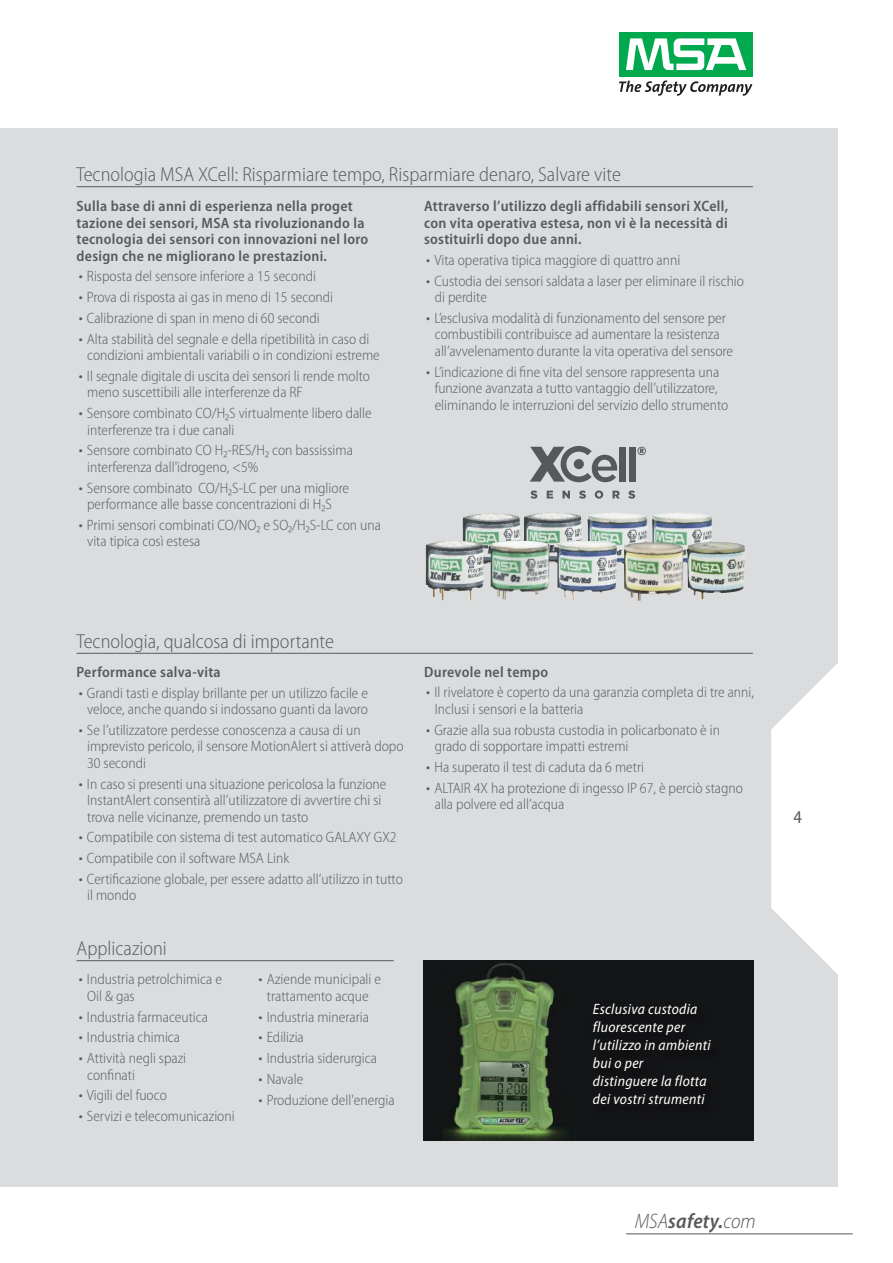
<style>
.page{position:relative;width:893px;height:1263px;background:#fff}
.page>*{position:absolute;margin:0;border:0;box-sizing:border-box;transform-origin:0 0}
.t1{font:italic 600 semi-condensed 21px "Myriad Pro";letter-spacing:.01em;color:#58595c}
.t2{font:300 semi-condensed 20.25px "Myriad Pro";color:#58595c}
.t3{font:semi-condensed 18px "Myriad Pro";color:#58595c}
.t4{font:300 semi-condensed 15px/16.5px "Myriad Pro";color:#58595c}
.t5{font:600 semi-condensed 15px/16.5px "Myriad Pro";letter-spacing:.02em;color:#58595c}
.t6{font:italic semi-condensed 15px/18px "Myriad Pro";letter-spacing:.02em;color:#fff}
.s1{font-size:16.35px}
.s2{font-weight:300}
</style>
<div class="page">
<div style="left:0;top:128px;width:838px;height:1058px;background:#dbdcdd"></div>
<svg style="left:771px;top:663px;width:67px;height:311px"></svg>
<hr style="left:626px;top:1233px;width:227px;height:1px;background:#58595c">
<div style="left:619px;top:32px;width:134px;height:44px;background:#00a94e"></div>
<svg style="left:626px;top:38px;width:120px;height:32px"></svg>
<svg style="left:619px;top:81px;width:133px;height:15px"></svg>
<img style="left:423px;top:960px;width:330px;height:180px">
<div style="left:620px;top:447px;width:6px;height:35px;background:#57585a"></div>
<div style="left:629px;top:447px;width:6px;height:35px;background:#57585a"></div>
<svg style="left:530px;top:490px;width:7px;height:9px"></svg>
<svg style="left:547px;top:491px;width:6px;height:7px"></svg>
<svg style="left:562px;top:491px;width:8px;height:7px"></svg>
<svg style="left:579px;top:490px;width:7px;height:9px"></svg>
<svg style="left:595px;top:490px;width:8px;height:9px"></svg>
<svg style="left:613px;top:491px;width:7px;height:7px"></svg>
<svg style="left:628px;top:490px;width:7px;height:9px"></svg>
<svg style="left:530px;top:446px;width:87px;height:36px"></svg>
<svg style="left:637px;top:447px;width:9px;height:8px"></svg>
<img style="left:462px;top:514px;width:59px;height:50px">
<img style="left:524px;top:513px;width:58px;height:50px">
<img style="left:587px;top:513px;width:60px;height:51px">
<img style="left:652px;top:513px;width:60px;height:50px">
<img style="left:425px;top:541px;width:59px;height:59px">
<img style="left:490px;top:540px;width:60px;height:60px">
<img style="left:557px;top:542px;width:60px;height:58px">
<img style="left:624px;top:542px;width:60px;height:59px">
<img style="left:687px;top:542px;width:58px;height:57px">
<hr style="left:77px;top:960px;width:317px;height:1px;background:#58595c">
<div style="left:568px;top:970px;width:180px;height:171px;background:#141517"></div>
<hr style="left:77px;top:653px;width:676px;height:1px;background:#58595c">
<hr style="left:77px;top:186px;width:676px;height:1px;background:#58595c">
<h2 class="t2" style="left:77px;top:163px;width:546px">Tecnologia MSA XCell: Risparmiare tempo, Risparmiare denaro, Salvare vite</h2>
<p class="t5" style="left:77px;top:198px;width:293px">Sulla base di anni di esperienza nella proget tazione dei sensori, MSA sta rivoluzionando la tecnologia dei sensori con innovazioni nel loro design che ne migliorano le prestazioni.</p>
<p class="t4" style="left:79px;top:268px;width:239px"><span class="s1">•</span> Risposta del sensore inferiore a 15 secondi</p>
<p class="t4" style="left:79px;top:289px;width:256px"><span class="s1">•</span> Prova di risposta ai gas in meno di 15 secondi</p>
<p class="t4" style="left:79px;top:310px;width:243px"><span class="s1">•</span> Calibrazione di span in meno di 60 secondi</p>
<p class="t4" style="left:87px;top:331px;width:294px;text-indent:-9px"><span class="s1">•</span> Alta stabilità del segnale e della ripetibilità in caso di condizioni ambientali variabili o in condizioni estreme</p>
<p class="t4" style="left:87px;top:368px;width:284px;text-indent:-9px"><span class="s1">•</span> Il segnale digitale di uscita dei sensori li rende molto meno suscettibili alle interferenze da RF</p>
<p class="t4" style="left:87px;top:405px;width:286px;text-indent:-9px"><span class="s1">•</span> Sensore combinato CO/H₂S virtualmente libero dalle interferenze tra i due canali</p>
<p class="t4" style="left:87px;top:442px;width:267px;text-indent:-9px"><span class="s1">•</span> Sensore combinato CO H₂-RES/H₂ con bassissima interferenza dall'idrogeno, &lt;5%</p>
<p class="t4" style="left:79px;top:480px;width:272px;text-align:center"><span class="s1">•</span> Sensore combinato CO/H₂S-LC per una migliore performance alle basse concentrazioni di H₂S</p>
<p class="t4" style="left:87px;top:517px;width:295px;text-indent:-9px"><span class="s1">•</span> Primi sensori combinati CO/NO₂ e SO₂/H₂S-LC con una vita tipica così estesa</p>
<p class="t5" style="left:424px;top:198px;width:306px;text-align:justify">Attraverso l’utilizzo degli affidabili sensori XCell, con vita operativa estesa, non vi è la necessità di sostituirli dopo due anni.</p>
<p class="t4" style="left:426px;top:252px;width:256px"><span class="s1">•</span> Vita operativa tipica maggiore di quattro anni</p>
<p class="t4" style="left:435px;top:273px;width:311px;text-indent:-9px"><span class="s1">•</span> Custodia dei sensori saldata a laser per eliminare il rischio di perdite</p>
<p class="t4" style="left:426px;top:310px;width:308px;text-align:center"><span class="s1">•</span> L’esclusiva modalità di funzionamento del sensore per combustibili contribuisce ad aumentare la resistenza all’avvelenamento durante la vita operativa del sensore</p>
<p class="t4" style="left:435px;top:364px;width:295px;text-indent:-9px"><span class="s1">•</span> L’indicazione di fine vita del sensore rappresenta una funzione avanzata a tutto vantaggio dell’utilizzatore, eliminando le interruzioni del servizio dello strumento</p>
<h2 class="t2" style="left:77px;top:630px;width:259px">Tecnologia, qualcosa di importante</h2>
<p class="t5" style="left:77px;top:664px;width:146px">Performance salva-vita</p>
<p class="t4" style="left:79px;top:685px;width:291px;text-align:center"><span class="s1">•</span> Grandi tasti e display brillante per un utilizzo facile e veloce, anche quando si indossano guanti da lavoro</p>
<p class="t4" style="left:87px;top:722px;width:318px;text-indent:-9px"><span class="s1">•</span> Se l’utilizzatore perdesse conoscenza a causa di un imprevisto pericolo, il sensore MotionAlert si attiverà dopo<br>30 secondi</p>
<p class="t4" style="left:87px;top:776px;width:301px;text-indent:-9px"><span class="s1">•</span> In caso si presenti una situazione pericolosa la funzione<br>InstantAlert consentirà all’utilizzatore di avvertire chi si trova nelle vicinanze, premendo un tasto</p>
<p class="t4" style="left:79px;top:829px;width:319px"><span class="s1">•</span> Compatibile con sistema di test automatico GALAXY GX2</p>
<p class="t4" style="left:79px;top:850px;width:212px"><span class="s1">•</span> Compatibile con il software MSA Link</p>
<p class="t4" style="left:87px;top:871px;width:317px;text-indent:-9px"><span class="s1">•</span> Certificazione globale, per essere adatto all’utilizzo in tutto il mondo</p>
<h2 class="t2" style="left:77px;top:937px;width:92px">Applicazioni</h2>
<p class="t4" style="left:87px;top:971px;width:136px;text-indent:-9px"><span class="s1">•</span> Industria petrolchimica e<br>Oil &amp; gas</p>
<p class="t4" style="left:79px;top:1009px;width:131px"><span class="s1">•</span> Industria farmaceutica</p>
<p class="t4" style="left:79px;top:1029px;width:103px"><span class="s1">•</span> Industria chimica</p>
<p class="t4" style="left:87px;top:1050px;width:101px;text-indent:-9px"><span class="s1">•</span> Attività negli spazi confinati</p>
<p class="t4" style="left:79px;top:1087px;width:90px"><span class="s1">•</span> Vigili del fuoco</p>
<p class="t4" style="left:79px;top:1108px;width:158px"><span class="s1">•</span> Servizi e telecomunicazioni</p>
<p class="t4" style="left:258px;top:971px;width:124px;text-align:center"><span class="s1">•</span> Aziende municipali e trattamento acque</p>
<p class="t4" style="left:258px;top:1009px;width:112px"><span class="s1">•</span> Industria mineraria</p>
<p class="t4" style="left:258px;top:1029px;width:47px"><span class="s1">•</span> Edilizia</p>
<p class="t4" style="left:258px;top:1050px;width:120px"><span class="s1">•</span> Industria siderurgica</p>
<p class="t4" style="left:258px;top:1071px;width:46px"><span class="s1">•</span> Navale</p>
<p class="t4" style="left:258px;top:1092px;width:138px"><span class="s1">•</span> Produzione dell'energia</p>
<p class="t5" style="left:424px;top:664px;width:126px">Durevole nel tempo</p>
<p class="t4" style="left:435px;top:684px;width:321px;text-indent:-9px"><span class="s1">•</span> Il rivelatore è coperto da una garanzia completa di tre anni,<br>Inclusi i sensori e la batteria</p>
<p class="t4" style="left:435px;top:722px;width:287px;text-indent:-9px"><span class="s1">•</span> Grazie alla sua robusta custodia in policarbonato è in grado di sopportare impatti estremi</p>
<p class="t4" style="left:426px;top:759px;width:219px"><span class="s1">•</span> Ha superato il test di caduta da 6 metri</p>
<p class="t4" style="left:435px;top:780px;width:310px;text-indent:-9px"><span class="s1">•</span> ALTAIR 4X ha protezione di ingesso IP 67, è perciò stagno alla polvere ed all’acqua</p>
<p class="t6" style="left:593px;top:1001px;width:119px">Esclusiva custodia fluorescente per l’utilizzo in ambienti bui o per distinguere la flotta dei vostri strumenti</p>
<h1 class="t1" style="left:635px;top:1209px;width:122px"><span class="s2">MSA</span>safety.<span class="s2">com</span></h1>
<p class="t3" style="left:793px;top:810px;width:10px">4</p>
</div>
